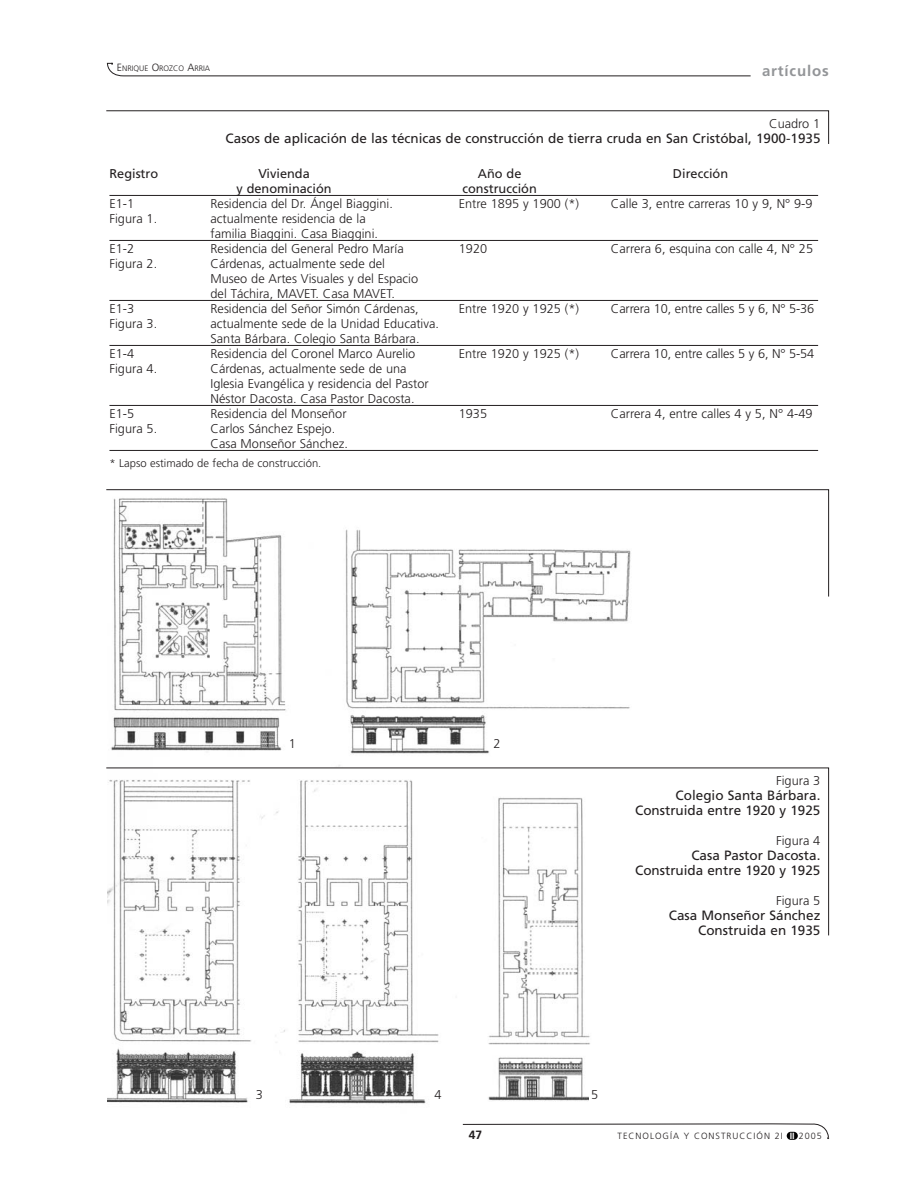
<style>
.page{position:relative;width:918px;height:1188px;background:#fff}
.page>*{position:absolute;margin:0;border:0;box-sizing:border-box;transform-origin:0 0}
.t1{font:700 15px "Frutiger";letter-spacing:.055em;color:#939598}
.t2{font:13.5px/15px "Frutiger";color:#231f20;text-align:right}
.t3{font:300 12.75px/15px "Frutiger";color:#231f20}
.t4{font:12.75px "Frutiger";color:#231f20}
.t5{font:700 12px "Frutiger";color:#231f20}
.t6{font:300 11.25px "Frutiger";color:#231f20}
.t7{font:300 9px "Frutiger";letter-spacing:.11em;color:#231f20}
.t8{font:700 9px "Frutiger";color:#fff}
.t9{font:300 7.8px "Frutiger";color:#231f20}
.s1{font-size:10.5px}
</style>
<div class="page">
<svg style="left:107px;top:63px;width:644px;height:14px"></svg>
<hr style="left:109px;top:195px;width:709px;height:1px;background:#231f20">
<hr style="left:109px;top:240px;width:709px;height:1px;background:#231f20">
<hr style="left:109px;top:300px;width:709px;height:1px;background:#231f20">
<hr style="left:109px;top:345px;width:709px;height:1px;background:#231f20">
<hr style="left:109px;top:405px;width:709px;height:1px;background:#231f20">
<hr style="left:109px;top:450px;width:709px;height:1px;background:#231f20">
<svg style="left:106px;top:110px;width:723px;height:34px"></svg>
<div style="left:179px;top:117px;width:643px;height:48px;background:#fff"></div>
<svg style="left:106px;top:489px;width:723px;height:108px"></svg>
<div style="left:107px;top:492px;width:712px;height:627px;background:#fff"></div>
<img style="left:107px;top:498px;width:524px;height:606px">
<svg style="left:106px;top:767px;width:723px;height:169px"></svg>
<div style="left:614px;top:774px;width:208px;height:178px;background:#fff"></div>
<div style="left:287px;top:737px;width:26px;height:19px;background:#fff"></div>
<div style="left:491px;top:737px;width:27px;height:19px;background:#fff"></div>
<div style="left:253px;top:1088px;width:27px;height:18px;background:#fff"></div>
<div style="left:432px;top:1088px;width:27px;height:18px;background:#fff"></div>
<div style="left:589px;top:1088px;width:26px;height:18px;background:#fff"></div>
<svg style="left:462px;top:1124px;width:367px;height:15px"></svg>
<div style="left:787px;top:1132px;width:11px;height:8px;background:#000;border-radius:4px"></div>
<p class="t9" style="left:117px;top:66px;width:95px"><span class="s1">E</span>NRIQUE <span class="s1">O</span>ROZCO <span class="s1">A</span>RRIA</p>
<p class="t1" style="left:762px;top:65px;width:68px">artículos</p>
<p class="t3" style="left:769px;top:117px;width:53px">Cuadro 1</p>
<p class="t2" style="left:226px;top:132px;width:596px">Casos de aplicación de las técnicas de construcción de tierra cruda en San Cristóbal, 1900-1935</p>
<p class="t4" style="left:109px;top:168px;width:50px">Registro</p>
<p class="t4" style="left:258px;top:168px;width:53px">Vivienda</p>
<p class="t4" style="left:478px;top:168px;width:45px">Año de</p>
<p class="t4" style="left:673px;top:168px;width:57px">Dirección</p>
<p class="t4" style="left:236px;top:183px;width:97px">y denominación</p>
<p class="t4" style="left:463px;top:183px;width:76px">construcción</p>
<p class="t3" style="left:109px;top:197px;width:26px">E1-1</p>
<p class="t3" style="left:211px;top:197px;width:184px">Residencia del Dr. Ángel Biaggini.</p>
<p class="t3" style="left:459px;top:197px;width:122px">Entre 1895 y 1900 (*)</p>
<p class="t3" style="left:611px;top:197px;width:203px">Calle 3, entre carreras 10 y 9, N° 9-9</p>
<p class="t3" style="left:109px;top:212px;width:49px">Figura 1.</p>
<p class="t3" style="left:211px;top:212px;width:169px">actualmente residencia de la familia Biaggini. Casa Biaggini.</p>
<p class="t3" style="left:109px;top:242px;width:26px">E1-2</p>
<p class="t3" style="left:211px;top:242px;width:195px">Residencia del General Pedro María</p>
<p class="t3" style="left:459px;top:242px;width:30px">1920</p>
<p class="t3" style="left:611px;top:242px;width:204px">Carrera 6, esquina con calle 4, N° 25</p>
<p class="t3" style="left:109px;top:257px;width:49px">Figura 2.</p>
<p class="t3" style="left:211px;top:257px;width:209px">Cárdenas, actualmente sede del<br>Museo de Artes Visuales y del Espacio del Táchira, MAVET. Casa MAVET.</p>
<p class="t3" style="left:109px;top:302px;width:26px">E1-3</p>
<p class="t3" style="left:211px;top:302px;width:210px">Residencia del Señor Simón Cárdenas,</p>
<p class="t3" style="left:459px;top:302px;width:122px">Entre 1920 y 1925 (*)</p>
<p class="t3" style="left:611px;top:302px;width:205px">Carrera 10, entre calles 5 y 6, N° 5-36</p>
<p class="t3" style="left:109px;top:317px;width:49px">Figura 3.</p>
<p class="t3" style="left:211px;top:317px;width:230px">actualmente sede de la Unidad Educativa.<br>Santa Bárbara. Colegio Santa Bárbara.</p>
<p class="t3" style="left:109px;top:347px;width:26px">E1-4</p>
<p class="t3" style="left:211px;top:347px;width:206px">Residencia del Coronel Marco Aurelio</p>
<p class="t3" style="left:459px;top:347px;width:122px">Entre 1920 y 1925 (*)</p>
<p class="t3" style="left:611px;top:347px;width:205px">Carrera 10, entre calles 5 y 6, N° 5-54</p>
<p class="t3" style="left:109px;top:362px;width:49px">Figura 4.</p>
<p class="t3" style="left:211px;top:362px;width:220px">Cárdenas, actualmente sede de una<br>Iglesia Evangélica y residencia del Pastor<br>Néstor Dacosta. Casa Pastor Dacosta.</p>
<p class="t3" style="left:109px;top:407px;width:26px">E1-5</p>
<p class="t3" style="left:211px;top:407px;width:138px">Residencia del Monseñor</p>
<p class="t3" style="left:459px;top:407px;width:30px">1935</p>
<p class="t3" style="left:611px;top:407px;width:203px">Carrera 4, entre calles 4 y 5, N° 4-49</p>
<p class="t3" style="left:109px;top:422px;width:49px">Figura 5.</p>
<p class="t3" style="left:211px;top:422px;width:139px">Carlos Sánchez Espejo.<br>Casa Monseñor Sánchez.</p>
<p class="t6" style="left:109px;top:459px;width:213px">* Lapso estimado de fecha de construcción.</p>
<p class="t3" style="left:289px;top:737px;width:9px">1</p>
<p class="t3" style="left:493px;top:737px;width:9px">2</p>
<p class="t3" style="left:776px;top:774px;width:46px">Figura 3</p>
<p class="t2" style="left:635px;top:788px;width:187px">Colegio Santa Bárbara.<br>Construida entre 1920 y 1925</p>
<p class="t3" style="left:776px;top:834px;width:46px">Figura 4</p>
<p class="t2" style="left:635px;top:848px;width:187px">Casa Pastor Dacosta.<br>Construida entre 1920 y 1925</p>
<p class="t3" style="left:776px;top:894px;width:46px">Figura 5</p>
<p class="t2" style="left:669px;top:908px;width:153px">Casa Monseñor Sánchez<br>Construida en 1935</p>
<p class="t3" style="left:256px;top:1088px;width:9px">3</p>
<p class="t3" style="left:435px;top:1088px;width:9px">4</p>
<p class="t3" style="left:591px;top:1088px;width:9px">5</p>
<p class="t5" style="left:469px;top:1130px;width:15px">47</p>
<p class="t7" style="left:618px;top:1132px;width:167px">TECNOLOGÍA Y CONSTRUCCIÓN 2I</p>
<p class="t7" style="left:799px;top:1132px;width:25px">2005</p>
<p class="t8" style="left:790px;top:1133px;width:7px">II</p>
</div>
